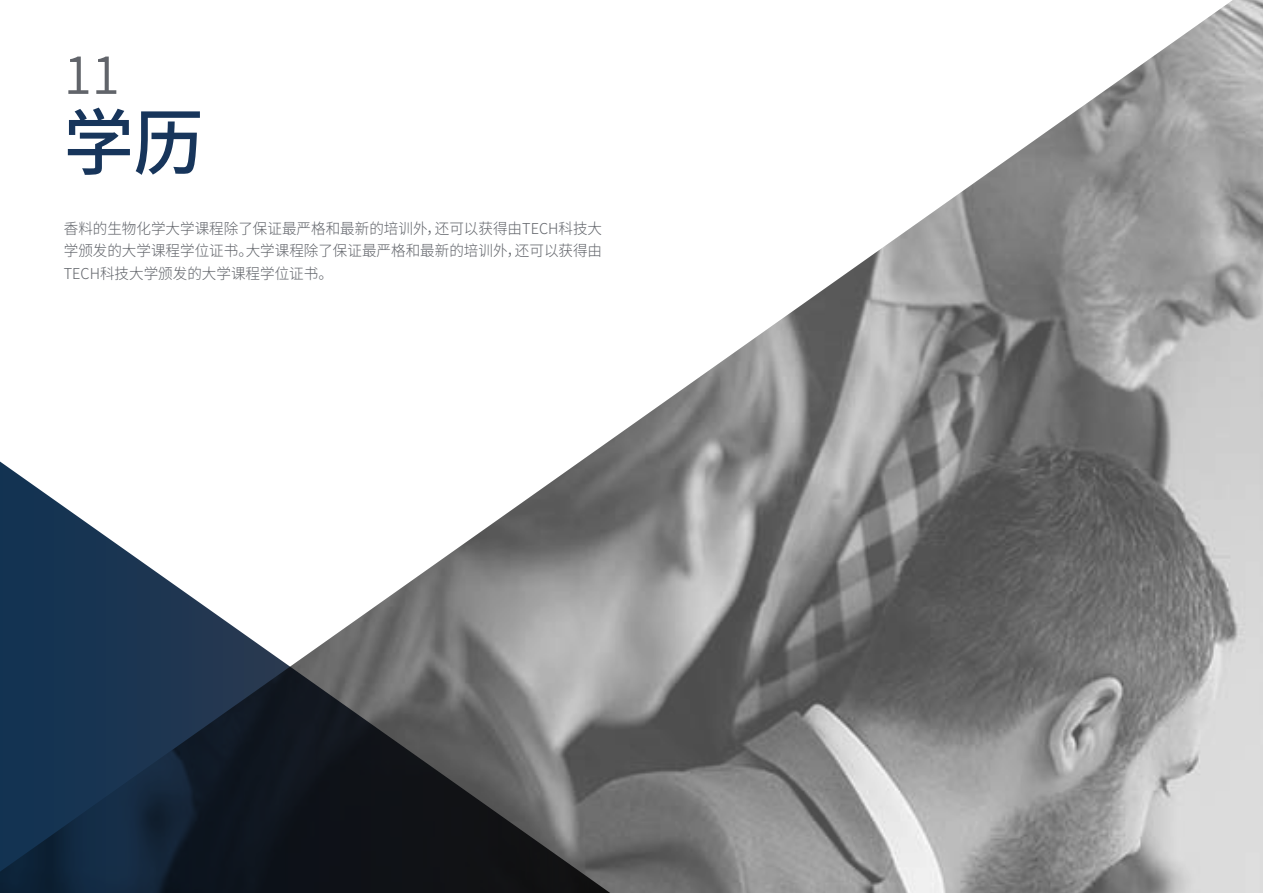
<style>
.page{position:relative;width:1263px;height:893px;background:#fff}
.page>*{position:absolute;margin:0;border:0;box-sizing:border-box;transform-origin:0 0}
.t1{font:500 72px "Source Han Sans CN";color:#17355b}
.t2{font:52.5px "Source Han Sans CN";color:#61646a}
.t3{font:300 15px/22.5px "Source Han Sans CN";color:#61646a;text-align:justify}
</style>
<div class="page">
<img style="left:602px;top:0;width:661px;height:893px">
<svg style="left:0;top:446px;width:640px;height:447px"></svg>
<h2 class="t2" style="left:64px;top:45px;width:57px">11</h2>
<h1 class="t1" style="left:64px;top:102px;width:141px">学历</h1>
<p class="t3" style="left:64px;top:217px;width:540px">香料的生物化学大学课程除了保证最严格和最新的培训外，还可以获得由TECH科技大学颁发的大学课程学位证书。大学课程除了保证最严格和最新的培训外，还可以获得由TECH科技大学颁发的大学课程学位证书。</p>
</div>
